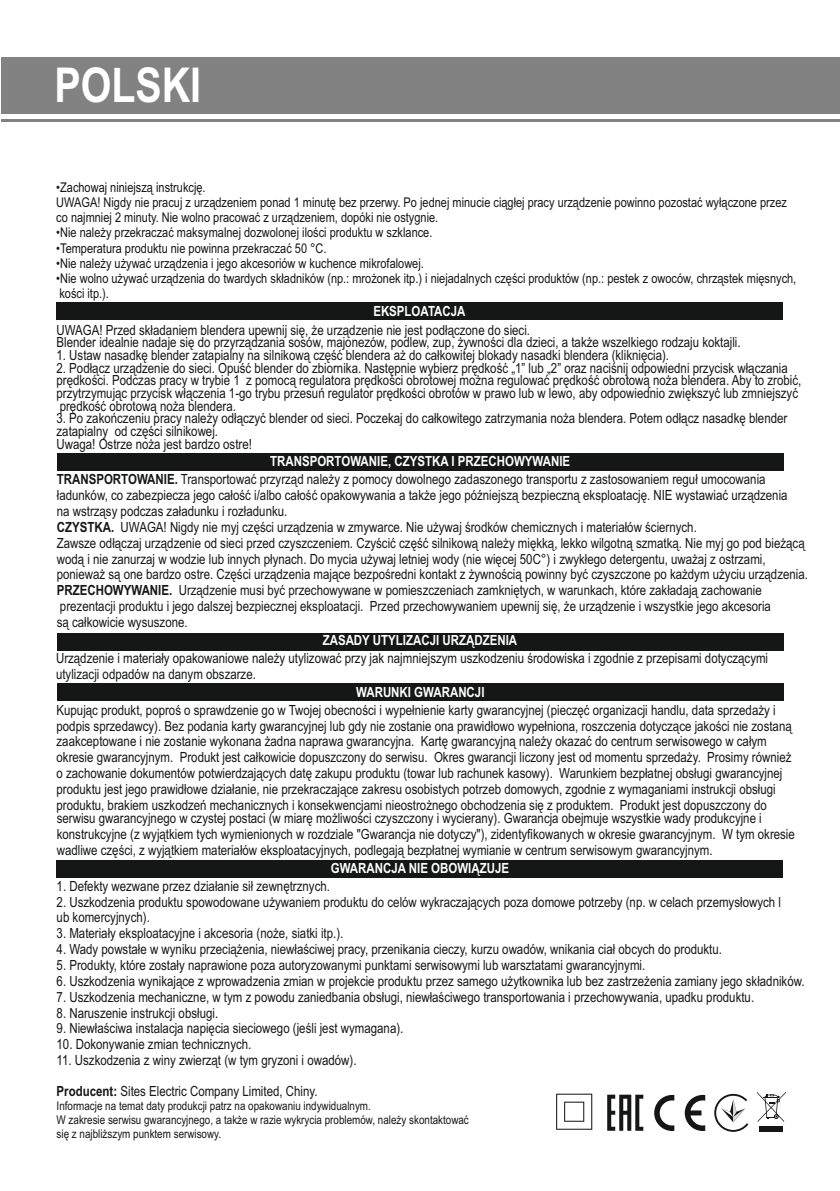
<style>
.page{position:relative;width:840px;height:1191px;background:#fff}
.page>*{position:absolute;margin:0;border:0;box-sizing:border-box;transform-origin:0 0}
.t1{font:700 48px "Arial Narrow";color:#fff}
.t2{font:14px/15.8px "Arial Narrow";color:#151616}
.t3{font:700 14px "Arial Narrow";color:#fff}
.t4{font:13.4px/15.2px "Arial Narrow";color:#151616}
.t5{font:12px/13.6px "Arial Narrow";color:#151616}
.s1{font-weight:700}
</style>
<div class="page">
<div style="left:1px;top:57px;width:838px;height:56px;background:#818281"></div>
<hr style="left:1px;top:119px;width:838px;height:3px;background:#818281">
<div style="left:57px;top:303px;width:725px;height:17px;background:#151616"></div>
<div style="left:57px;top:453px;width:725px;height:18px;background:#151616"></div>
<div style="left:57px;top:633px;width:725px;height:17px;background:#151616"></div>
<div style="left:57px;top:683px;width:725px;height:17px;background:#151616"></div>
<div style="left:57px;top:860px;width:725px;height:17px;background:#151616"></div>
<svg style="left:654px;top:1095px;width:50px;height:36px"></svg>
<svg style="left:607px;top:1094px;width:36px;height:36px"></svg>
<svg style="left:556px;top:1093px;width:36px;height:36px"></svg>
<svg style="left:756px;top:1092px;width:29px;height:29px"></svg>
<div style="left:759px;top:1125px;width:23px;height:6px;background:#151616"></div>
<svg style="left:714px;top:1093px;width:33px;height:38px"></svg>
<h1 class="t1" style="left:54px;top:67px;width:148px">POLSKI</h1>
<p class="t4" style="left:56px;top:181px;width:731px">• Zachowaj niniejszą instrukcję.<br>UWAGA! Nigdy nie pracuj z urządzeniem ponad 1 minutę bez przerwy. Po jednej minucie ciągłej pracy urządzenie powinno pozostać wyłączone przez co najmniej 2 minuty. Nie wolno pracować z urządzeniem, dopóki nie ostygnie.</p>
<p class="t4" style="left:56px;top:226px;width:377px">• Nie należy przekraczać maksymalnej dozwolonej ilości produktu w szklance.</p>
<p class="t4" style="left:56px;top:241px;width:272px">• Temperatura produktu nie powinna przekraczać 50 °C.</p>
<p class="t4" style="left:56px;top:257px;width:369px">• Nie należy używać urządzenia i jego akcesoriów w kuchence mikrofalowej.</p>
<p class="t4" style="left:56px;top:272px;width:741px">• Nie wolno używać urządzenia do twardych składników (np.: mrożonek itp.) i niejadalnych części produktów (np.: pestek z owoców, chrząstek mięsnych, kości itp.).</p>
<p class="t3" style="left:373px;top:306px;width:94px">EKSPLOATACJA</p>
<p class="t2" style="left:56px;top:325px;width:685px;line-height:12.6px">UWAGA! Przed składaniem blendera upewnij się, że urządzenie nie jest podłączone do sieci.<br>Blender idealnie nadaje się do przyrządzania sosów, majonezów, podlew, zup, żywności dla dzieci, a także wszelkiego rodzaju koktajli.</p>
<p class="t2" style="left:56px;top:348px;width:613px">1. Ustaw nasadkę blender zatapialny na silnikową część blendera aż do całkowitej blokady nasadki blendera (kliknięcia).</p>
<p class="t2" style="left:56px;top:363px;width:746px;line-height:12.6px">2. Podłącz urządzenie do sieci. Opuść blender do zbiornika. Następnie wybierz prędkość „1” lub „2” oraz naciśnij odpowiedni przycisk włączania prędkości. Podczas pracy w trybie 1 z pomocą regulatora prędkości obrotowej można regulować prędkość obrotową noża blendera. Aby to zrobić, przytrzymując przycisk włączenia 1-go trybu przesuń regulator prędkości obrotów w prawo lub w lewo, aby odpowiednio zwiększyć lub zmniejszyć prędkość obrotową noża blendera.</p>
<p class="t2" style="left:56px;top:413px;width:732px;line-height:12.6px">3. Po zakończeniu pracy należy odłączyć blender od sieci. Poczekaj do całkowitego zatrzymania noża blendera. Potem odłącz nasadkę blender zatapialny od części silnikowej.<br>Uwaga! Ostrze noża jest bardzo ostre!</p>
<p class="t3" style="left:270px;top:456px;width:301px">TRANSPORTOWANIE, CZYSTKA I PRZECHOWYWANIE</p>
<p class="t2" style="left:57px;top:472px;width:752px"><span class="s1">TRANSPORTOWANIE.</span> Transportować przyrząd należy z pomocy dowolnego zadaszonego transportu z zastosowaniem reguł umocowania ładunków, co zabezpiecza jego całość i/albo całość opakowywania a także jego późniejszą bezpieczną eksploatację. NIE wystawiać urządzenia<br>na wstrząsy podczas załadunku i rozładunku.<br><span class="s1">CZYSTKA.</span> UWAGA! Nigdy nie myj części urządzenia w zmywarce. Nie używaj środków chemicznych i materiałów ściernych.<br>Zawsze odłączaj urządzenie od sieci przed czyszczeniem. Czyścić część silnikową należy miękką, lekko wilgotną szmatką. Nie myj go pod bieżącą wodą i nie zanurzaj w wodzie lub innych płynach. Do mycia używaj letniej wody (nie więcej 50C°) i zwykłego detergentu, uważaj z ostrzami, ponieważ są one bardzo ostre. Części urządzenia mające bezpośredni kontakt z żywnością powinny być czyszczone po każdym użyciu urządzenia.<br><span class="s1">PRZECHOWYWANIE.</span> Urządzenie musi być przechowywane w pomieszczeniach zamkniętych, w warunkach, które zakładają zachowanie prezentacji produktu i jego dalszej bezpiecznej eksploatacji. Przed przechowywaniem upewnij się, że urządzenie i wszystkie jego akcesoria<br>są całkowicie wysuszone.</p>
<p class="t3" style="left:322px;top:635px;width:196px">ZASADY UTYLIZACJI URZĄDZENIA</p>
<p class="t2" style="left:56px;top:651px;width:713px">Urządzenie i materiały opakowaniowe należy utylizować przy jak najmniejszym uszkodzeniu środowiska i zgodnie z przepisami dotyczącymi utylizacji odpadów na danym obszarze.</p>
<p class="t3" style="left:356px;top:687px;width:130px">WARUNKI GWARANCJI</p>
<p class="t2" style="left:56px;top:703px;width:736px">Kupując produkt, poproś o sprawdzenie go w Twojej obecności i wypełnienie karty gwarancyjnej (pieczęć organizacji handlu, data sprzedaży i podpis sprzedawcy). Bez podania karty gwarancyjnej lub gdy nie zostanie ona prawidłowo wypełniona, roszczenia dotyczące jakości nie zostaną zaakceptowane i nie zostanie wykonana żadna naprawa gwarancyjna. Kartę gwarancyjną należy okazać do centrum serwisowego w całym okresie gwarancyjnym. Produkt jest całkowicie dopuszczony do serwisu. Okres gwarancji liczony jest od momentu sprzedaży. Prosimy również o zachowanie dokumentów potwierdzających datę zakupu produktu (towar lub rachunek kasowy). Warunkiem bezpłatnej obsługi gwarancyjnej produktu jest jego prawidłowe działanie, nie przekraczające zakresu osobistych potrzeb domowych, zgodnie z wymaganiami instrukcji obsługi produktu, brakiem uszkodzeń mechanicznych i konsekwencjami nieostrożnego obchodzenia się z produktem. Produkt jest dopuszczony do</p>
<p class="t2" style="left:57px;top:811px;width:739px">serwisu gwarancyjnego w czystej postaci (w miarę możliwości czyszczony i wycierany). Gwarancja obejmuje wszystkie wady produkcyjne i konstrukcyjne (z wyjątkiem tych wymienionych w rozdziale "Gwarancja nie dotyczy"), zidentyfikowanych w okresie gwarancyjnym. W tym okresie wadliwe części, z wyjątkiem materiałów eksploatacyjnych, podlegają bezpłatnej wymianie w centrum serwisowym gwarancyjnym.</p>
<p class="t3" style="left:330px;top:862px;width:180px">GWARANCJA NIE OBOWIĄZUJE</p>
<p class="t2" style="left:57px;top:879px;width:275px">1. Defekty wezwane przez działanie sił zewnętrznych.</p>
<p class="t2" style="left:57px;top:895px;width:725px">2. Uszkodzenia produktu spowodowane używaniem produktu do celów wykraczających poza domowe potrzeby (np. w celach przemysłowych l ub komercyjnych).</p>
<p class="t2" style="left:57px;top:926px;width:288px">3. Materiały eksploatacyjne i akcesoria (noże, siatki itp.).</p>
<p class="t2" style="left:57px;top:942px;width:666px">4. Wady powstałe w wyniku przeciążenia, niewłaściwej pracy, przenikania cieczy, kurzu owadów, wnikania ciał obcych do produktu.</p>
<p class="t2" style="left:57px;top:958px;width:590px">5. Produkty, które zostały naprawione poza autoryzowanymi punktami serwisowymi lub warsztatami gwarancyjnymi.</p>
<p class="t2" style="left:57px;top:974px;width:749px">6. Uszkodzenia wynikające z wprowadzenia zmian w projekcie produktu przez samego użytkownika lub bez zastrzeżenia zamiany jego składników.</p>
<p class="t2" style="left:57px;top:990px;width:698px">7. Uszkodzenia mechaniczne, w tym z powodu zaniedbania obsługi, niewłaściwego transportowania i przechowywania, upadku produktu.</p>
<p class="t2" style="left:57px;top:1006px;width:163px">8. Naruszenie instrukcji obsługi.</p>
<p class="t2" style="left:57px;top:1022px;width:348px">9. Niewłaściwa instalacja napięcia sieciowego (jeśli jest wymagana).</p>
<p class="t2" style="left:57px;top:1037px;width:196px">10. Dokonywanie zmian technicznych.</p>
<p class="t2" style="left:57px;top:1053px;width:301px">11. Uszkodzenia z winy zwierząt (w tym gryzoni i owadów).</p>
<p class="t2" style="left:57px;top:1084px;width:262px"><span class="s1">Producent:</span> Sites Electric Company Limited, Chiny.</p>
<p class="t5" style="left:57px;top:1100px;width:413px">Informacje na temat daty produkcji patrz na opakowaniu indywidualnym.<br>W zakresie serwisu gwarancyjnego, a także w razie wykrycia problemów, należy skontaktować się z najbliższym punktem serwisowy.</p>
</div>
